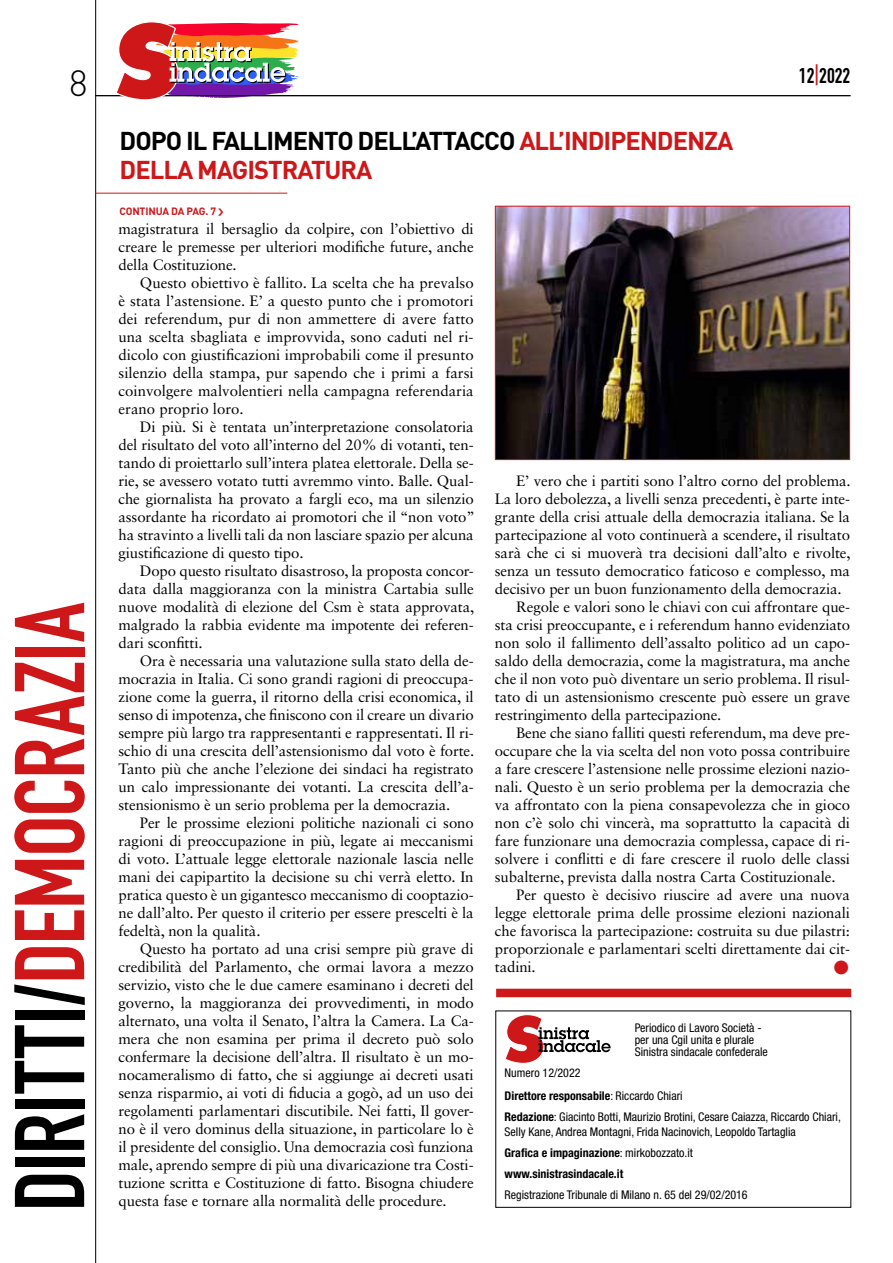
<style>
.page{position:relative;width:893px;height:1263px;background:#fff}
.page>*{position:absolute;margin:0;border:0;box-sizing:border-box;transform-origin:0 0}
.t1{font:97.35px "DIN Engschrift Std";letter-spacing:-.005em;color:#cd1719}
.t2{font:300 36px "DIN";color:#000}
.t3{font:700 25.5px/28.5px "DIN";letter-spacing:-.04em;color:#cd1719}
.t4{font:21px "DIN Engschrift Std";color:#000}
.t5{font:15px/18px "Sabon LT Std";letter-spacing:-.01em;color:#000;text-align:justify}
.t6{font:15px "Zapf Dingbats IT Cby BT";color:#cd1719}
.t7{font:condensed 12px/12px "Helvetica Neue LT Std";color:#000}
.t8{font:700 condensed 12px/21px "Helvetica Neue LT Std";color:#000}
.t9{font:700 10.5px "DIN";letter-spacing:-.02em;color:#cd1719}
.s1{color:#000}
.s2{color:#cd1719}
.s3{font-weight:700}
.s4{font-weight:400}
</style>
<div class="page">
<hr style="left:95px;top:95px;width:755px;height:1px;background:#000">
<hr style="left:95px;top:0;width:1px;height:1263px;background:#000">
<svg style="left:115px;top:22px;width:184px;height:78px"></svg>
<hr style="left:95px;top:193px;width:192px;height:1px;background:#cd1719">
<img style="left:497px;top:208px;width:351px;height:250px">
<div style="left:495px;top:206px;width:355px;height:254px;border:1px solid #cd1719"></div>
<svg style="left:505px;top:1014px;width:106px;height:50px"></svg>
<div style="left:495px;top:1010px;width:356px;height:198px;border:1px solid #000"></div>
<div style="left:496px;top:989px;width:355px;height:8px;background:#cd1719"></div>
<h2 class="t2" style="left:69px;top:61px;width:20px">8</h2>
<h1 class="t1" style="left:-7px;top:1211px;width:610px;rotate:-90deg"><span class="s1">DIRITTI/</span>DEMOCRAZIA</h1>
<h3 class="t3" style="left:120px;top:126px;width:615px"><span class="s1">DOPO IL FALLIMENTO DELL’ATTACCO</span> ALL’INDIPENDENZA<br>DELLA MAGISTRATURA</h3>
<p class="t9" style="left:120px;top:204px;width:98px">CONTINUA DA PAG. 7</p>
<h3 class="t4" style="left:799px;top:63px;width:53px">12<span class="s2">|</span>2022</h3>
<p class="t5" style="left:119px;top:220px;width:357px">magistratura il bersaglio da colpire, con l’obiettivo di creare le premesse per ulteriori modifiche future, anche della Costituzione.</p>
<p class="t5" style="left:119px;top:274px;width:357px;text-indent:21px">Questo obiettivo è fallito. La scelta che ha prevalso è stata l’astensione. E’ a questo punto che i promotori dei referendum, pur di non ammettere di avere fatto una scelta sbagliata e improvvida, sono caduti nel ri&shy;dicolo con giustificazioni improbabili come il presunto silenzio della stampa, pur sapendo che i primi a farsi coinvolgere malvolentieri nella campagna referendaria erano proprio loro.</p>
<p class="t5" style="left:119px;top:418px;width:358px;text-indent:21px">Di più. Si è tentata un’interpretazione consolatoria del risultato del voto all’interno del 20% di votanti, ten&shy;tando di proiettarlo sull’intera platea elettorale. Della se&shy;rie, se avessero votato tutti avremmo vinto. Balle. Qual&shy;che giornalista ha provato a fargli eco, ma un silenzio assordante ha ricordato ai promotori che il “non voto” ha stravinto a livelli tali da non lasciare spazio per alcuna giustificazione di questo tipo.</p>
<p class="t5" style="left:119px;top:562px;width:357px;text-indent:21px">Dopo questo risultato disastroso, la proposta concor&shy;data dalla maggioranza con la ministra Cartabia sulle nuove modalità di elezione del Csm è stata approvata, malgrado la rabbia evidente ma impotente dei referen&shy;dari sconfitti.</p>
<p class="t5" style="left:119px;top:652px;width:357px;text-indent:21px">Ora è necessaria una valutazione sulla stato della de&shy;mocrazia in Italia. Ci sono grandi ragioni di preoccupa&shy;zione come la guerra, il ritorno della crisi economica, il senso di impotenza, che finiscono con il creare un divario sempre più largo tra rappresentanti e rappresentati. Il ri&shy;schio di una crescita dell’astensionismo dal voto è forte.<br>Tanto più che anche l’elezione dei sindaci ha registrato un calo impressionante dei votanti. La crescita dell’a&shy;stensionismo è un serio problema per la democrazia.</p>
<p class="t5" style="left:119px;top:814px;width:357px;text-indent:21px">Per le prossime elezioni politiche nazionali ci sono ragioni di preoccupazione in più, legate ai meccanismi di voto. L’attuale legge elettorale nazionale lascia nelle mani dei capipartito la decisione su chi verrà eletto. In pratica questo è un gigantesco meccanismo di cooptazio&shy;ne dall’alto. Per questo il criterio per essere prescelti è la fedeltà, non la qualità.</p>
<p class="t5" style="left:119px;top:940px;width:357px;text-indent:21px">Questo ha portato ad una crisi sempre più grave di credibilità del Parlamento, che ormai lavora a mezzo servizio, visto che le due camere esaminano i decreti del governo, la maggioranza dei provvedimenti, in modo alternato, una volta il Senato, l’altra la Camera. La Ca&shy;mera che non esamina per prima il decreto può solo confermare la decisione dell’altra. Il risultato è un mo&shy;nocameralismo di fatto, che si aggiunge ai decreti usati senza risparmio, ai voti di fiducia a gogò, ad un uso dei regolamenti parlamentari discutibile. Nei fatti, Il gover&shy;no è il vero dominus della situazione, in particolare lo è il presidente del consiglio. Una democrazia così funziona male, aprendo sempre di più una divaricazione tra Costi&shy;tuzione scritta e Costituzione di fatto. Bisogna chiudere questa fase e tornare alla normalità delle procedure.</p>
<p class="t5" style="left:516px;top:472px;width:336px">E’ vero che i partiti sono l’altro corno del problema.</p>
<p class="t5" style="left:495px;top:490px;width:357px">La loro debolezza, a livelli senza precedenti, è parte inte-</p>
<p class="t5" style="left:495px;top:508px;width:357px">grante della crisi attuale della democrazia italiana. Se la</p>
<p class="t5" style="left:495px;top:526px;width:357px">partecipazione al voto continuerà a scendere, il risultato</p>
<p class="t5" style="left:495px;top:544px;width:357px">sarà che ci si muoverà tra decisioni dall’alto e rivolte,</p>
<p class="t5" style="left:495px;top:562px;width:357px">senza un tessuto democratico faticoso e complesso, ma</p>
<p class="t5" style="left:495px;top:580px;width:348px">decisivo per un buon funzionamento della democrazia.</p>
<p class="t5" style="left:516px;top:598px;width:335px">Regole e valori sono le chiavi con cui affrontare que-</p>
<p class="t5" style="left:495px;top:616px;width:357px">sta crisi preoccupante, e i referendum hanno evidenziato</p>
<p class="t5" style="left:495px;top:634px;width:357px">non solo il fallimento dell’assalto politico ad un capo-</p>
<p class="t5" style="left:495px;top:652px;width:357px">saldo della democrazia, come la magistratura, ma anche</p>
<p class="t5" style="left:495px;top:670px;width:357px">che il non voto può diventare un serio problema. Il risul-</p>
<p class="t5" style="left:495px;top:688px;width:357px">tato di un astensionismo crescente può essere un grave</p>
<p class="t5" style="left:495px;top:706px;width:228px">restringimento della partecipazione.</p>
<p class="t5" style="left:516px;top:724px;width:335px">Bene che siano falliti questi referendum, ma deve pre-</p>
<p class="t5" style="left:495px;top:742px;width:357px">occupare che la via scelta del non voto possa contribuire</p>
<p class="t5" style="left:495px;top:760px;width:357px">a fare crescere l’astensione nelle prossime elezioni nazio-</p>
<p class="t5" style="left:495px;top:778px;width:357px">nali. Questo è un serio problema per la democrazia che</p>
<p class="t5" style="left:495px;top:796px;width:357px">va affrontato con la piena consapevolezza che in gioco</p>
<p class="t5" style="left:495px;top:814px;width:357px">non c’è solo chi vincerà, ma soprattutto la capacità di</p>
<p class="t5" style="left:495px;top:832px;width:357px">fare funzionare una democrazia complessa, capace di ri-</p>
<p class="t5" style="left:495px;top:850px;width:357px">solvere i conflitti e di fare crescere il ruolo delle classi</p>
<p class="t5" style="left:495px;top:868px;width:342px">subalterne, prevista dalla nostra Carta Costituzionale.</p>
<p class="t5" style="left:516px;top:886px;width:335px">Per questo è decisivo riuscire ad avere una nuova</p>
<p class="t5" style="left:495px;top:904px;width:357px">legge elettorale prima delle prossime elezioni nazionali</p>
<p class="t5" style="left:495px;top:922px;width:357px">che favorisca la partecipazione: costruita su due pilastri:</p>
<p class="t5" style="left:495px;top:940px;width:357px">proporzionale e parlamentari scelti direttamente dai cit-</p>
<p class="t5" style="left:495px;top:958px;width:42px">tadini.</p>
<p class="t6" style="left:834px;top:960px;width:16px">●</p>
<p class="t7" style="left:635px;top:1022px;width:135px">Periodico di Lavoro Società - per una Cgil unita e plurale<br>Sinistra sindacale confederale</p>
<p class="t7" style="left:505px;top:1061px;width:180px;line-height:22.5px">Numero 12/2022<br><span class="s3">Direttore responsabile</span>: Riccardo Chiari</p>
<p class="t7" style="left:505px;top:1109px;width:338px;line-height:15px"><span class="s3">Redazione</span>: Giacinto Botti, Maurizio Brotini, Cesare Caiazza, Riccardo Chiari,<br>Selly Kane, Andrea Montagni, Frida Nacinovich, Leopoldo Tartaglia</p>
<p class="t8" style="left:505px;top:1142px;width:190px">Grafica e impaginazione<span class="s4">: mirkobozzato.it </span>www.sinistrasindacale.it</p>
<p class="t7" style="left:505px;top:1188px;width:245px">Registrazione Tribunale di Milano n. 65 del 29/02/2016</p>
</div>
